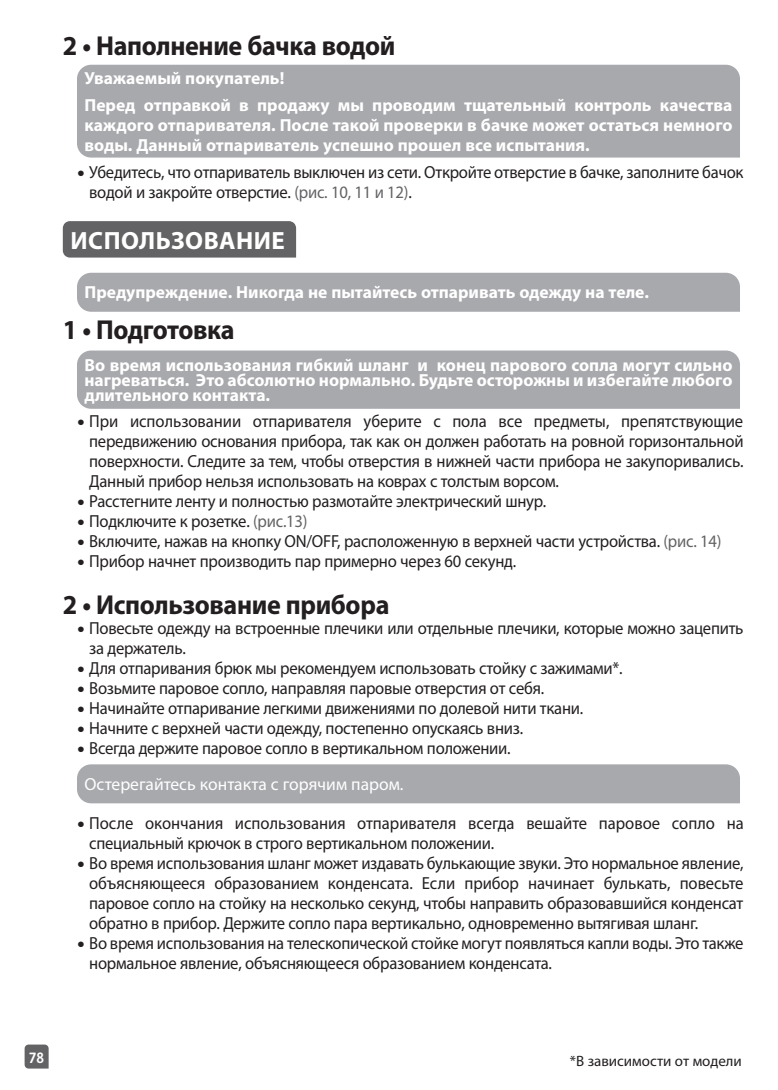
<style>
.page{position:relative;width:778px;height:1090px;background:#fff}
.page>*{position:absolute;margin:0;border:0;box-sizing:border-box;transform-origin:0 0}
.t1{font:700 27.5px "Myriad Pro";letter-spacing:-.015em;color:#231f20;scale:.95 1}
.t2{font:700 25px "Myriad Pro";letter-spacing:.02em;color:#fff}
.t3{font:17.5px/20px "Myriad Pro";letter-spacing:-.015em;color:#231f20;scale:.95 1}
.t4{font:700 17.5px/15px "Myriad Pro";color:#fff}
.t5{font:17.5px "Myriad Pro";color:#fff}
.t6{font:15px "Myriad Pro";color:#231f20}
.t7{font:700 15px "FS Albert";color:#fff;scale:.9 1}
.s1{font-family:"FS Albert"}
.s2{color:#636366}
</style>
<div class="page">
<svg style="left:25px;top:1045px;width:24px;height:24px"></svg>
<div style="left:77px;top:65px;width:663px;height:93px;background:#a8a9ad"></div>
<div style="left:63px;top:221px;width:233px;height:37px;background:#636366"></div>
<div style="left:77px;top:273px;width:663px;height:39px;background:#a8a9ad"></div>
<div style="left:77px;top:351px;width:663px;height:58px;background:#a8a9ad"></div>
<div style="left:77px;top:764px;width:663px;height:39px;background:#a8a9ad"></div>
<h1 class="t1" style="left:63px;top:28px;width:352px">2 • Наполнение бачка водой</h1>
<p class="t4" style="left:84px;top:64px;width:649px;line-height:27px">Уважаемый покупатель!<br>Перед отправкой в продажу мы проводим тщательный контроль качества</p>
<p class="t4" style="left:84px;top:115px;width:649px;line-height:20px">каждого отпаривателя. После такой проверки в бачке может остаться немного воды. Данный отпариватель успешно прошел все испытания.</p>
<p class="t3" style="left:89px;top:161px;width:690px;text-indent:-12px"><span class="s1">•</span> Убедитесь, что отпариватель выключен из сети. Откройте отверстие в бачке, заполните бачок водой и закройте отверстие. <span class="s2">(рис. 10, 11 и 12)</span>.</p>
<h2 class="t2" style="left:71px;top:224px;width:216px">ИСПОЛЬЗОВАНИЕ</h2>
<p class="t4" style="left:84px;top:284px;width:566px">Предупреждение. Никогда не пытайтесь отпаривать одежду на теле.</p>
<h1 class="t1" style="left:63px;top:312px;width:182px">1 • Подготовка</h1>
<p class="t4" style="left:84px;top:357px;width:649px;text-align:justify">Во время использования гибкий шланг и конец парового сопла могут сильно нагреваться. Это абсолютно нормально. Будьте осторожны и избегайте любого длительного контакта.</p>
<p class="t3" style="left:89px;top:411px;width:690px;text-align:justify;text-indent:-12px"><span class="s1">•</span> При использовании отпаривателя уберите с пола все предметы, препятствующие передвижению основания прибора, так как он должен работать на ровной горизонтальной поверхности. Следите за тем, чтобы отверстия в нижней части прибора не закупоривались.<br>Данный прибор нельзя использовать на коврах с толстым ворсом.</p>
<p class="t3" style="left:77px;top:491px;width:495px"><span class="s1">•</span> Расстегните ленту и полностью размотайте электрический шнур.</p>
<p class="t3" style="left:77px;top:511px;width:244px"><span class="s1">•</span> Подключите к розетке. <span class="s2">(рис.13)</span></p>
<p class="t3" style="left:77px;top:531px;width:679px"><span class="s1">•</span> Включите, нажав на кнопку ON/OFF, расположенную в верхней части устройства. <span class="s2">(рис. 14)</span></p>
<p class="t3" style="left:77px;top:551px;width:464px"><span class="s1">•</span> Прибор начнет производить пар примерно через 60 секунд.</p>
<h1 class="t1" style="left:63px;top:587px;width:345px">2 • Использование прибора</h1>
<p class="t3" style="left:89px;top:618px;width:690px;text-indent:-12px"><span class="s1">•</span> Повесьте одежду на встроенные плечики или отдельные плечики, которые можно зацепить за держатель.</p>
<p class="t3" style="left:77px;top:658px;width:576px"><span class="s1">•</span> Для отпаривания брюк мы рекомендуем использовать стойку с зажимами*.</p>
<p class="t3" style="left:77px;top:678px;width:493px"><span class="s1">•</span> Возьмите паровое сопло, направляя паровые отверстия от себя.</p>
<p class="t3" style="left:77px;top:698px;width:534px"><span class="s1">•</span> Начинайте отпаривание легкими движениями по долевой нити ткани.</p>
<p class="t3" style="left:77px;top:718px;width:471px"><span class="s1">•</span> Начните с верхней части одежду, постепенно опускаясь вниз.</p>
<p class="t3" style="left:77px;top:738px;width:458px"><span class="s1">•</span> Всегда держите паровое сопло в вертикальном положении.</p>
<p class="t5" style="left:84px;top:773px;width:320px">Остерегайтесь контакта с горячим паром.</p>
<p class="t3" style="left:89px;top:812px;width:690px;text-indent:-12px"><span class="s1">•</span> После окончания использования отпаривателя всегда вешайте паровое сопло на специальный крючок в строго вертикальном положении.</p>
<p class="t3" style="left:89px;top:852px;width:690px;text-align:justify;text-indent:-12px"><span class="s1">•</span> Во время использования шланг может издавать булькающие звуки. Это нормальное явление, объясняющееся образованием конденсата. Если прибор начинает булькать, повесьте паровое сопло на стойку на несколько секунд, чтобы направить образовавшийся конденсат обратно в прибор. Держите сопло пара вертикально, одновременно вытягивая шланг.</p>
<p class="t3" style="left:89px;top:932px;width:690px;text-indent:-12px"><span class="s1">•</span> Во время использования на телескопической стойке могут появляться капли воды. Это также нормальное явление, объясняющееся образованием конденсата.</p>
<p class="t7" style="left:29px;top:1049px;width:18px">78</p>
<p class="t6" style="left:569px;top:1052px;width:173px">*В зависимости от модели</p>
</div>
